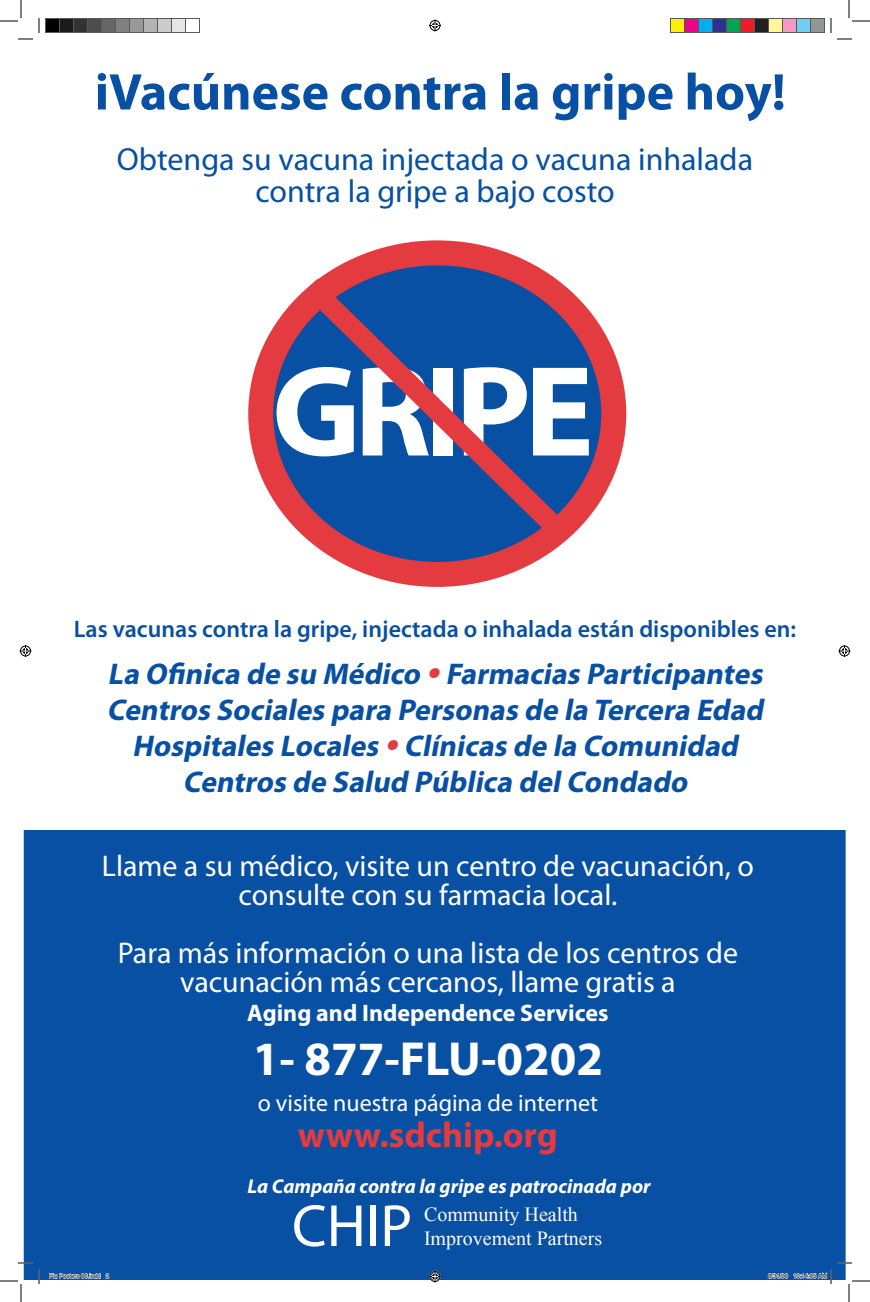
<style>
.page{position:relative;width:870px;height:1302px;background:#fff}
.page>*{position:absolute;margin:0;border:0;box-sizing:border-box;transform-origin:0 0}
.t1{font:700 130px "Myriad Pro";letter-spacing:-.05em;color:#fff}
.t2{font:60px "Myriad Pro";color:#fff}
.t3{font:700 52px "Myriad Pro";color:#0850a3}
.t4{font:700 48px "Myriad Pro";color:#fff}
.t5{font:700 36px "Myriad Pro";color:#e33b3f}
.t6{font:32px/32px "Myriad Pro";color:#0850a3;text-align:center}
.t7{font:italic 700 30px/36px "Myriad Pro";color:#0850a3;text-align:center}
.t8{font:30px/29px "Myriad Pro";color:#fff;text-align:center}
.t9{font:600 24px "Myriad Pro";color:#0850a3}
.t10{font:24px "Myriad Pro";color:#fff}
.t11{font:700 24px "Myriad Pro";color:#fff}
.t12{font:italic 700 20px "Myriad Pro";color:#fff}
.t13{font:20px/24px "Times New Roman";color:#fff}
.t14{font:6px "Helvetica";color:#000}
.s1{font-weight:600;font-size:42px;color:#e33b3f}
</style>
<div class="page">
<div style="left:24px;top:830px;width:821px;height:450px;background:#0850a3"></div>
<svg style="left:261px;top:253px;width:353px;height:321px;background:#694676"></svg>
<div style="left:248px;top:240px;width:378px;height:347px;border:25px solid #e33b3f;border-radius:50%"></div>
<svg style="left:282px;top:258px;width:302px;height:297px;background:#3f5493"></svg>
<svg style="left:0;top:0;width:40px;height:40px"></svg>
<svg style="left:0;top:1262px;width:40px;height:40px"></svg>
<svg style="left:830px;top:0;width:40px;height:40px"></svg>
<svg style="left:429px;top:20px;width:12px;height:12px"></svg>
<svg style="left:429px;top:1270px;width:12px;height:12px"></svg>
<svg style="left:20px;top:645px;width:12px;height:12px"></svg>
<svg style="left:838px;top:645px;width:12px;height:12px"></svg>
<div style="left:46px;top:18px;width:14px;height:14px;background:#000"></div>
<div style="left:45px;top:18px;width:15px;height:15px;border:1px solid #595959"></div>
<div style="left:60px;top:18px;width:14px;height:14px;background:#1a1a1a"></div>
<div style="left:59px;top:18px;width:15px;height:15px;border:1px solid #595959"></div>
<div style="left:74px;top:18px;width:14px;height:14px;background:#333"></div>
<div style="left:73px;top:18px;width:15px;height:15px;border:1px solid #595959"></div>
<div style="left:88px;top:18px;width:14px;height:14px;background:#4d4d4d"></div>
<div style="left:87px;top:18px;width:15px;height:15px;border:1px solid #595959"></div>
<div style="left:102px;top:18px;width:14px;height:14px;background:#666"></div>
<div style="left:101px;top:18px;width:15px;height:15px;border:1px solid #595959"></div>
<div style="left:116px;top:18px;width:14px;height:14px;background:#808080"></div>
<div style="left:115px;top:18px;width:15px;height:15px;border:1px solid #595959"></div>
<div style="left:130px;top:18px;width:14px;height:14px;background:#999"></div>
<div style="left:129px;top:18px;width:15px;height:15px;border:1px solid #595959"></div>
<div style="left:144px;top:18px;width:14px;height:14px;background:#b3b3b3"></div>
<div style="left:143px;top:18px;width:15px;height:15px;border:1px solid #595959"></div>
<div style="left:158px;top:18px;width:14px;height:14px;background:#ccc"></div>
<div style="left:157px;top:18px;width:15px;height:15px;border:1px solid #595959"></div>
<div style="left:172px;top:18px;width:14px;height:14px;background:#e5e5e5"></div>
<div style="left:171px;top:18px;width:15px;height:15px;border:1px solid #595959"></div>
<div style="left:185px;top:18px;width:15px;height:15px;border:1px solid #595959"></div>
<div style="left:670px;top:18px;width:14px;height:14px;background:#fff101"></div>
<div style="left:670px;top:18px;width:15px;height:15px;border:1px solid #595959"></div>
<div style="left:684px;top:18px;width:14px;height:14px;background:#ed028c"></div>
<div style="left:684px;top:18px;width:15px;height:15px;border:1px solid #595959"></div>
<div style="left:698px;top:18px;width:14px;height:14px;background:#00aeef"></div>
<div style="left:698px;top:18px;width:15px;height:15px;border:1px solid #595959"></div>
<div style="left:712px;top:18px;width:14px;height:14px;background:#2e3092"></div>
<div style="left:712px;top:18px;width:15px;height:15px;border:1px solid #595959"></div>
<div style="left:726px;top:18px;width:14px;height:14px;background:#00a54f"></div>
<div style="left:726px;top:18px;width:15px;height:15px;border:1px solid #595959"></div>
<div style="left:740px;top:18px;width:14px;height:14px;background:#ee1d23"></div>
<div style="left:740px;top:18px;width:15px;height:15px;border:1px solid #595959"></div>
<div style="left:754px;top:18px;width:14px;height:14px;background:#231f20"></div>
<div style="left:754px;top:18px;width:15px;height:15px;border:1px solid #595959"></div>
<div style="left:768px;top:18px;width:14px;height:14px;background:#fff79a"></div>
<div style="left:768px;top:18px;width:15px;height:15px;border:1px solid #595959"></div>
<div style="left:782px;top:18px;width:14px;height:14px;background:#f499c2"></div>
<div style="left:782px;top:18px;width:15px;height:15px;border:1px solid #595959"></div>
<div style="left:796px;top:18px;width:14px;height:14px;background:#6bcff6"></div>
<div style="left:796px;top:18px;width:15px;height:15px;border:1px solid #595959"></div>
<div style="left:810px;top:18px;width:14px;height:14px;background:#939598"></div>
<div style="left:810px;top:18px;width:15px;height:15px;border:1px solid #595959"></div>
<svg style="left:49px;top:1273px;width:60px;height:6px"></svg>
<svg style="left:768px;top:1262px;width:102px;height:40px"></svg>
<h3 class="t3" style="left:95px;top:63px;width:692px">iVacúnese contra la gripe hoy!</h3>
<p class="t6" style="left:117px;top:144px;width:638px">Obtenga su vacuna injectada o vacuna inhalada contra la gripe a bajo costo</p>
<h1 class="t1" style="left:272px;top:339px;width:323px">GRIPE</h1>
<p class="t9" style="left:74px;top:616px;width:724px">Las vacunas contra la gripe, injectada o inhalada están disponibles en:</p>
<p class="t7" style="left:107px;top:656px;width:664px">La Ofinica de su Médico <span class="s1">•</span> Farmacias Participantes Centros Sociales para Personas de la Tercera Edad Hospitales Locales <span class="s1">•</span> Clínicas de la Comunidad Centros de Salud Pública delCondado</p>
<p class="t8" style="left:102px;top:852px;width:654px">Llame a su médico, visite un centro de vacunación, o consulte con su farmacia local.</p>
<p class="t8" style="left:118px;top:939px;width:622px">Para más información o una lista de los centros de vacunación más cercanos, llame gratis a</p>
<p class="t11" style="left:247px;top:999px;width:363px">Aging and Independence Services</p>
<h3 class="t4" style="left:253px;top:1031px;width:352px">1- 877-FLU-0202</h3>
<p class="t10" style="left:258px;top:1089px;width:342px">o visite nuestra página de internet</p>
<p class="t5" style="left:298px;top:1114px;width:262px">www.sdchip.org</p>
<p class="t12" style="left:247px;top:1175px;width:405px">La Campaña contra la gripe es patrocinada por</p>
<h2 class="t2" style="left:292px;top:1193px;width:122px">CHIP</h2>
<p class="t13" style="left:424px;top:1202px;width:180px">Community Health<br>Improvement Partners</p>
<p class="t14" style="left:49px;top:1272px;width:62px">Flu Posters 06.indd 2</p>
<p class="t14" style="left:768px;top:1272px;width:61px">8/31/06 10:14:05 AM</p>
</div>
